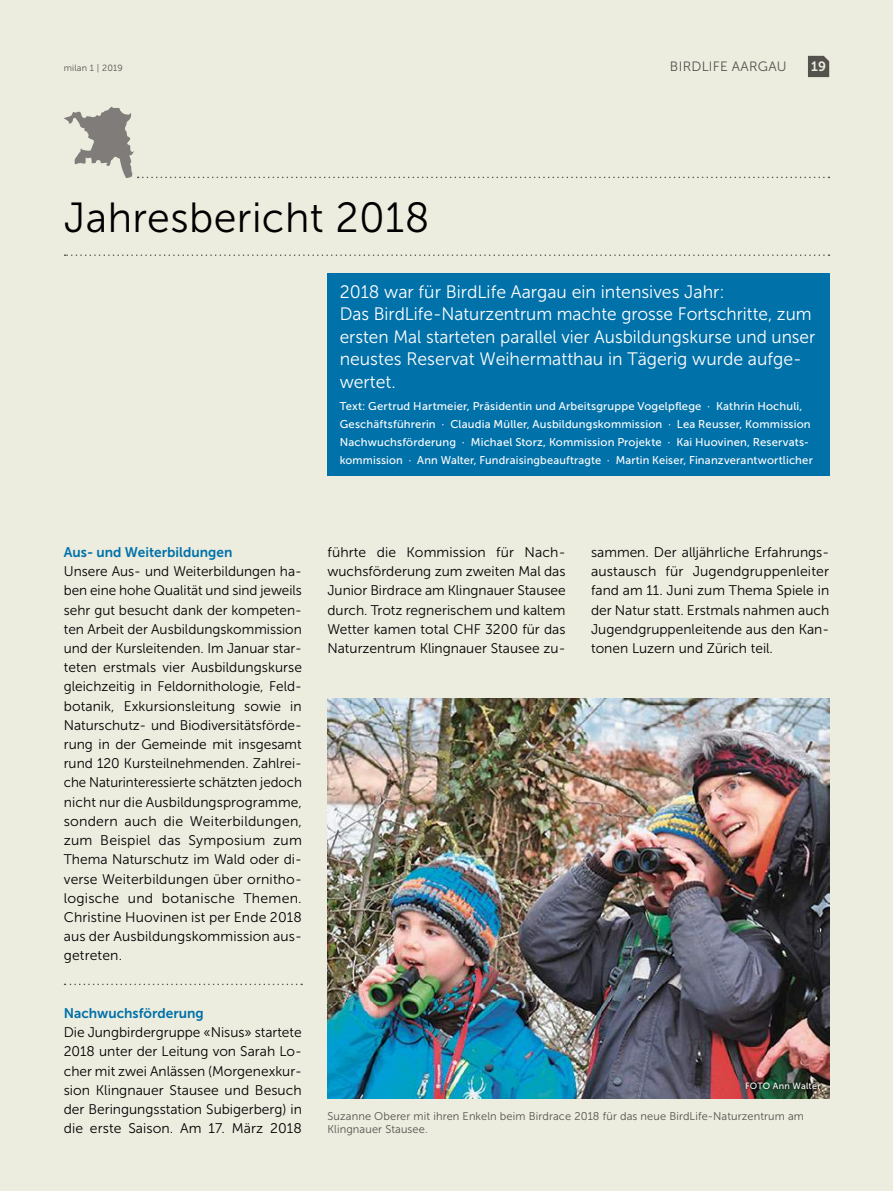
<style>
.page{position:relative;width:893px;height:1191px;background:#ececdf}
.page>*{position:absolute;margin:0;border:0;box-sizing:border-box;transform-origin:0 0}
.t1{font:42px "Museo Sans 300";letter-spacing:.01em;color:#000}
.t2{font:18px/22.5px "Museo Sans 300";color:#fff}
.t3{font:13.95px/19.2px "Museo Sans 300";color:#000;text-align:justify}
.t4{font:13.95px "Museo Sans 700";color:#0071a9}
.t5{font:13.5px "Museo Sans 300";letter-spacing:.02em;color:#55524e}
.t6{font:13.5px "Museo Sans 700";color:#ececdf}
.t7{font:11.25px/18px "Museo Sans 500";letter-spacing:.015em;color:#fff}
.t8{font:11.25px/13.5px "Museo Sans 300";letter-spacing:.01em;color:#55524e}
.t9{font:9px "Museo Sans 500";letter-spacing:.02em;color:#fff}
.t10{font:9px "Museo Sans 300";letter-spacing:.02em;color:#55524e}
</style>
<div class="page">
<svg style="left:808px;top:56px;width:21px;height:21px"></svg>
<svg style="left:65px;top:254px;width:764px;height:2px"></svg>
<svg style="left:64px;top:106px;width:765px;height:72px"></svg>
<img style="left:328px;top:698px;width:501px;height:400px">
<div style="left:742px;top:1079px;width:81px;height:12px;background:#000;opacity:.75"></div>
<div style="left:327px;top:273px;width:502px;height:203px;background:#0071a9"></div>
<svg style="left:65px;top:983px;width:237px;height:2px"></svg>
<p class="t10" style="left:64px;top:63px;width:61px">milan 1 | 2019</p>
<h1 class="t1" style="left:64px;top:195px;width:367px">Jahresbericht 2018</h1>
<p class="t5" style="left:670px;top:59px;width:118px">BIRDLIFE AARGAU</p>
<p class="t6" style="left:811px;top:59px;width:17px">19</p>
<p class="t2" style="left:340px;top:280px;width:477px">2018 war für BirdLife Aargau ein intensives Jahr:<br>Das BirdLife-Naturzentrum machte grosse Fortschritte, zum ersten Mal starteten parallel vier Ausbildungskurse und unser neustes Reservat Weihermatthau in Tägerig wurde aufge&shy;wertet.</p>
<p class="t7" style="left:340px;top:397px;width:475px">Text: Gertrud Hartmeier, Präsidentin und Arbeitsgruppe Vogelpflege · Kathrin Hochuli, Geschäftsführerin · Claudia Müller, Ausbildungskommission · Lea Reusser, Kommission Nachwuchsförderung · Michael Storz, Kommission Projekte · Kai Huovinen, Reservats&shy;kommission · Ann Walter, Fundraisingbeauftragte · Martin Keiser, Finanzverantwortlicher</p>
<p class="t4" style="left:64px;top:544px;width:170px">Aus- und Weiterbildungen</p>
<p class="t3" style="left:64px;top:562px;width:240px">Unsere Aus- und Weiterbildungen ha&shy;ben eine hohe Qualität und sind jeweils sehr gut besucht dank der kompeten&shy;ten Arbeit der Ausbildungskommission und der Kursleitenden. Im Januar star&shy;teten erstmals vier Ausbildungskurse gleichzeitig in Feldornithologie, Feld&shy;botanik, Exkursionsleitung sowie in Naturschutz- und Biodiversitätsförde&shy;rung in der Gemeinde mit insgesamt rund 120 Kursteilnehmenden. Zahlrei&shy;che Naturinteressierte schätzten jedoch nicht nur die Ausbildungsprogramme, sondern auch die Weiterbildungen, zum Beispiel das Symposium zum Thema Naturschutz im Wald oder di&shy;verse Weiterbildungen über ornitho&shy;logische und botanische Themen.<br>Christine Huovinen ist per Ende 2018 aus der Ausbildungskommission aus&shy;getreten.</p>
<p class="t4" style="left:64px;top:1005px;width:141px">Nachwuchsförderung</p>
<p class="t3" style="left:64px;top:1023px;width:240px">Die Jungbirdergruppe «Nisus» startete 2018 unter der Leitung von Sarah Lo&shy;cher mit zwei Anlässen (Morgenexkur&shy;sion Klingnauer Stausee und Besuch der Beringungsstation Subigerberg) in die erste Saison. Am 17. März 2018</p>
<p class="t3" style="left:327px;top:543px;width:240px">führte die Kommission für Nach&shy;wuchsförderung zum zweiten Mal das Junior Birdrace am Klingnauer Stausee durch. Trotz regnerischem und kaltem Wetter kamen total CHF 3200 für das Naturzentrum Klingnauer Stausee zu-</p>
<p class="t3" style="left:591px;top:543px;width:240px">sammen. Der alljährliche Erfahrungs&shy;austausch für Jugendgruppenleiter fand am 11. Juni zum Thema Spiele in der Natur statt. Erstmals nahmen auch Jugendgruppenleitende aus den Kan&shy;tonen Luzern und Zürich teil.</p>
<p class="t9" style="left:745px;top:1081px;width:77px">FOTO Ann Walter</p>
<p class="t8" style="left:328px;top:1109px;width:478px">Suzanne Oberer mit ihren Enkeln beim Birdrace 2018 für das neue BirdLife-Naturzentrum am<br>Klingnauer Stausee.</p>
</div>
